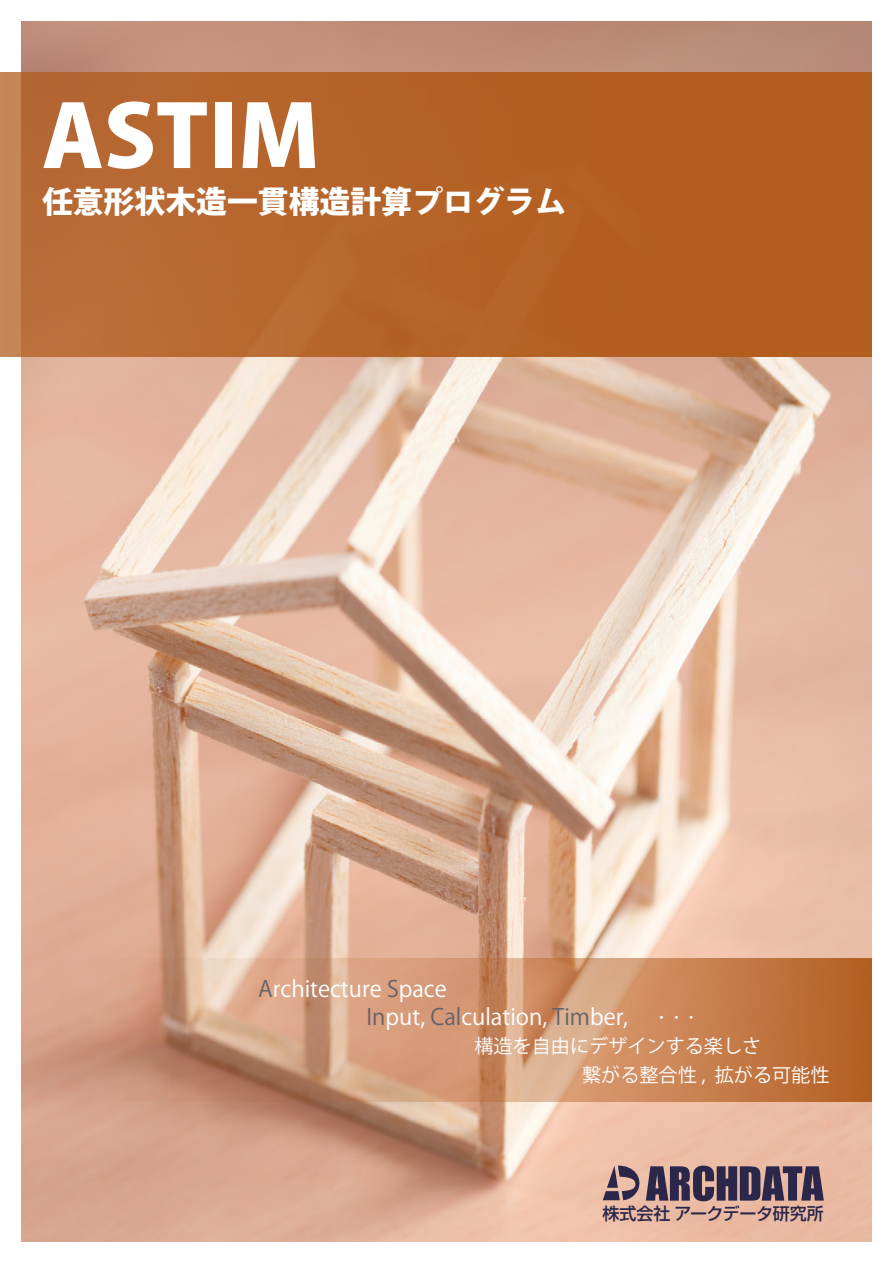
<style>
.page{position:relative;width:893px;height:1263px;background:#fff}
.page>*{position:absolute;margin:0;border:0;box-sizing:border-box;transform-origin:0 0}
.t1{font:800 85.05px "Koz Go Pro";color:#fff;scale:1.1 1}
.t2{font:800 30.9px "Koz Go Pro";color:#fff}
.t3{font:22.35px/28.2px "Koz Go Pro";color:#fff}
.t4{font:19.2px "Koz Go Pro";color:#fff}
.t5{font:500 16.95px "Shin Go Pro";color:#2a274b}
.t6{font:300 14.85px "Koz Go Pro";color:#fff}
.s1{color:#636366}
</style>
<div class="page">
<img style="left:21px;top:21px;width:851px;height:1221px">
<svg style="left:603px;top:1165px;width:221px;height:36px;background:#705d6b"></svg>
<div style="left:0;top:72px;width:872px;height:284px;background:linear-gradient(to right,#ba6e39,#b15918)"></div>
<svg style="left:21px;top:958px;width:851px;height:144px;background:#cc906b"></svg>
<h1 class="t1" style="left:42px;top:81px;width:254px">ASTIM</h1>
<h2 class="t2" style="left:42px;top:182px;width:526px">任意形状木造一貫構造計算プログラム</h2>
<p class="t3" style="left:367px;top:975px;width:263px;text-indent:-108px"><span class="s1">A</span>rchitecture <span class="s1">S</span>pace<br><span class="s1">In</span>put, <span class="s1">Cal</span>culation, <span class="s1">Tim</span>ber,</p>
<p class="t6" style="left:654px;top:1008px;width:46px">・・・</p>
<p class="t4" style="left:474px;top:1034px;width:289px">構造を自由にデザインする楽しさ</p>
<p class="t4" style="left:582px;top:1062px;width:125px">繋がる整合性 ,</p>
<p class="t4" style="left:715px;top:1062px;width:116px">拡がる可能性</p>
<p class="t5" style="left:602px;top:1199px;width:223px">株式会社アークデータ研究所</p>
</div>
